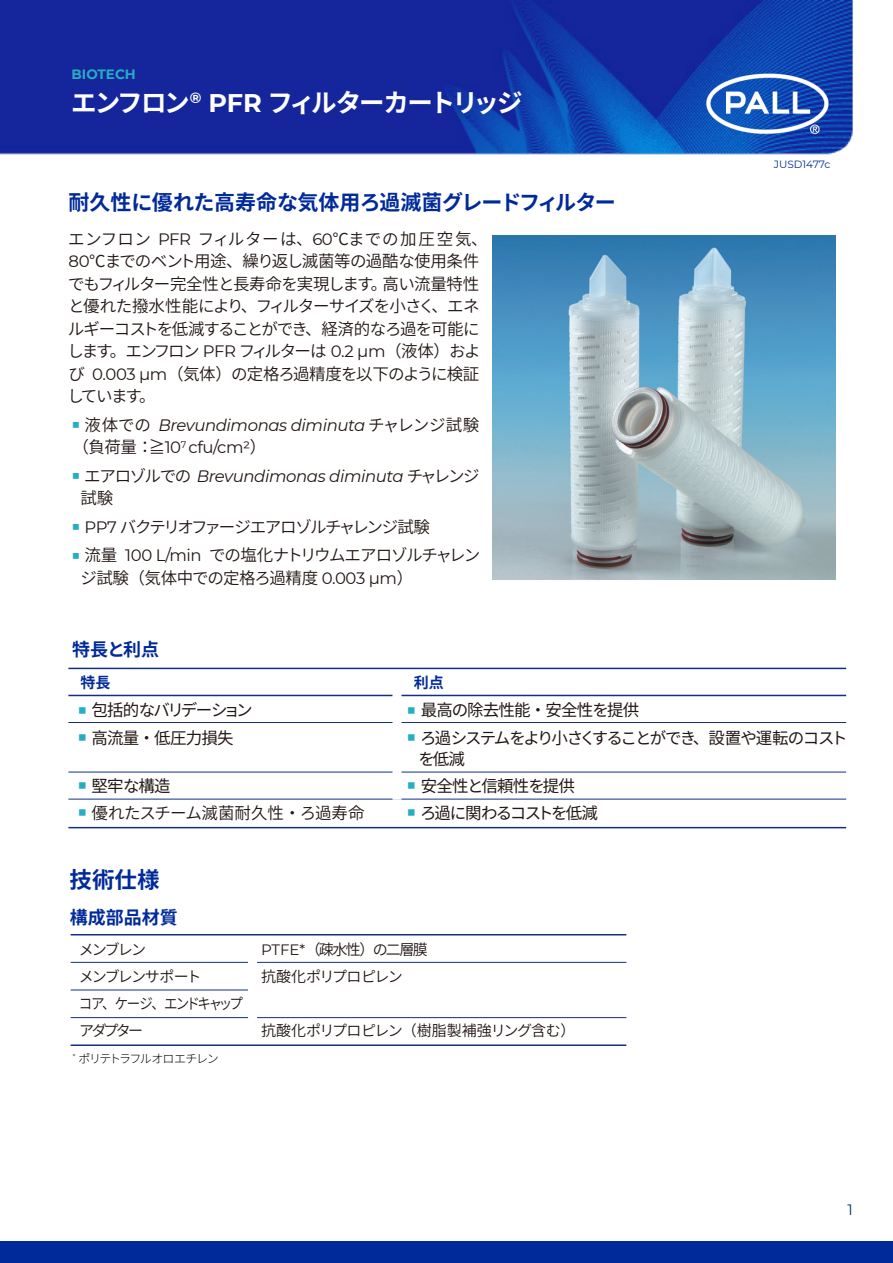
<style>
.page{position:relative;width:893px;height:1263px;background:#fff}
.page>*{position:absolute;margin:0;border:0;box-sizing:border-box;transform-origin:0 0}
.t1{font:700 25.5px "Source Han Sans JP";letter-spacing:-.09em;color:#fff}
.t2{font:700 22.5px "Source Han Sans JP";color:#002a9a}
.t3{font:700 21px "Source Han Sans JP";letter-spacing:-.02em;color:#002a9a}
.t4{font:700 18px "Source Han Sans JP";color:#002a9a}
.t5{font:16.5px/22.5px "Source Han Sans";letter-spacing:-.06em;color:#221714}
.t6{font:italic 16.5px/22.5px "Montserrat";letter-spacing:-.025em;color:#221714}
.t7{font:16.5px "Source Han Sans JP";letter-spacing:-.05em;color:#221714}
.t8{font:16.5px/21px "Source Han Sans JP";letter-spacing:-.11em;color:#221714}
.t9{font:16.5px "Source Han Sans";letter-spacing:-.1em;color:#221714}
.t10{font:16.5px "Source Han Sans";letter-spacing:-.015em;color:#221714}
.t11{font:16.5px "Source Han Sans JP";letter-spacing:-.1em;color:#221714}
.t12{font:16.5px "Source Han Sans JP";letter-spacing:-.095em;color:#221714}
.t13{font:16.5px "Source Han Sans JP";letter-spacing:-.07em;color:#221714}
.t14{font:15px/27px "Source Han Sans JP";letter-spacing:-.125em;color:#221714}
.t15{font:15px/27px "Source Han Sans";letter-spacing:-.1em;color:#221714}
.t16{font:15px "Source Han Sans";letter-spacing:-.035em;color:#221714}
.t17{font:700 15px "Source Han Sans JP";color:#002a9a}
.t18{font:15px "Montserrat";color:#003a58}
.t19{font:700 13.5px "Montserrat";color:#27adc2}
.t20{font:300 12px "Source Han Sans";letter-spacing:-.115em;color:#000}
.t21{font:10.5px "Montserrat";color:#002a9a}
.s1{font-family:"Montserrat"}
.s2{font-style:normal;font-size:15px;color:#27adc2}
.s3{font-family:"Source Han Sans";font-style:normal}
.s4{font-style:normal}
.s5{font-family:"Montserrat";font-size:15px;color:#27adc2}
.s6{font-family:"Montserrat";color:#27adc2}
</style>
<div class="page">
<img style="left:0;top:0;width:853px;height:1046px">
<div style="left:0;top:1241px;width:893px;height:22px;background:#002a9a"></div>
<img style="left:700px;top:56px;width:134px;height:101px">
<hr style="left:68px;top:668px;width:778px;height:1px;background:#142e86">
<hr style="left:68px;top:695px;width:778px;height:1px;background:#142e86">
<hr style="left:68px;top:722px;width:778px;height:1px;background:#142e86">
<hr style="left:68px;top:772px;width:778px;height:1px;background:#142e86">
<hr style="left:68px;top:827px;width:778px;height:1px;background:#142e86">
<hr style="left:68px;top:799px;width:778px;height:1px;background:#142e86">
<div style="left:392px;top:685px;width:9px;height:115px;background:#fff"></div>
<hr style="left:71px;top:934px;width:555px;height:1px;background:#142e86">
<hr style="left:71px;top:962px;width:555px;height:1px;background:#142e86">
<hr style="left:71px;top:990px;width:185px;height:1px;background:#142e86">
<hr style="left:71px;top:1044px;width:555px;height:2px;background:#142e86">
<hr style="left:71px;top:1017px;width:555px;height:1px;background:#142e86">
<div style="left:248px;top:940px;width:9px;height:91px;background:#fff"></div>
<img style="left:492px;top:236px;width:344px;height:343px">
<p class="t19" style="left:72px;top:64px;width:66px">BIOTECH</p>
<h1 class="t1" style="left:71px;top:88px;width:453px">エンフロン<sup>®</sup> <span class="s1">PFR</span> フィルターカートリッジ</h1>
<p class="t3" style="left:69px;top:190px;width:549px">耐久性に優れた高寿命な気体用ろ過滅菌グレードフィルター</p>
<p class="t5" style="left:67px;top:228px;width:422px">エンフロン <span class="s1">PFR</span> フィルターは、<span class="s1">60</span>℃までの加圧空気、<br><span class="s1">80</span>℃までのベント用途、繰り返し滅菌等の過酷な使用条件でもフィルター完全性と長寿命を実現します。高い流量特性と優れた撥水性能により、フィルターサイズを小さく、エネルギーコストを低減することができ、経済的なろ過を可能にします。エンフロン <span class="s1">PFR</span> フィルターは <span class="s1">0.2 µm</span>（液体）および <span class="s1">0.003 µm</span>（気体）の定格ろ過精度を以下のように検証しています。</p>
<p class="t6" style="left:72px;top:413px;width:409px"><span class="s2">■</span> <span class="s3">液体での</span> Brevundimonas diminuta <span class="s3">チャレンジ試験（負荷量：≧</span><span class="s4">10</span><sup>7</sup> <span class="s4">cfu/cm2</span><span class="s3">）</span></p>
<p class="t6" style="left:72px;top:464px;width:410px"><span class="s2">■</span> <span class="s3">エアロゾルでの</span> Brevundimonas diminuta <span class="s3">チャレンジ</span></p>
<p class="t5" style="left:81px;top:487px;width:34px">試験</p>
<p class="t9" style="left:72px;top:517px;width:360px"><span class="s5">■</span> <span class="s1">PP7</span> バクテリオファージエアロゾルチャレンジ試験</p>
<p class="t5" style="left:81px;top:544px;width:401px;text-indent:-9px"><span class="s5">■</span> 流量 <span class="s1">100 L/min</span> での塩化ナトリウムエアロゾルチャレンジ試験（気体中での定格ろ過精度 <span class="s1">0.003 µm</span>）</p>
<p class="t4" style="left:72px;top:640px;width:89px">特長と利点</p>
<p class="t17" style="left:81px;top:674px;width:31px">特長</p>
<p class="t17" style="left:414px;top:674px;width:31px">利点</p>
<p class="t21" style="left:774px;top:157px;width:58px">JUSD1477c</p>
<p class="t12" style="left:77px;top:701px;width:177px"><span class="s6">■</span> 包括的なバリデーション</p>
<p class="t7" style="left:77px;top:728px;width:158px"><span class="s6">■</span> 高流量・低圧力損失</p>
<p class="t13" style="left:77px;top:776px;width:95px"><span class="s6">■</span> 堅牢な構造</p>
<p class="t10" style="left:77px;top:803px;width:289px"><span class="s6">■</span> 優れたスチーム滅菌耐久性・ろ過寿命</p>
<h2 class="t2" style="left:70px;top:867px;width:91px">技術仕様</h2>
<p class="t4" style="left:70px;top:907px;width:109px">構成部品材質</p>
<p class="t7" style="left:407px;top:701px;width:234px"><span class="s6">■</span> 最高の除去性能・安全性を提供</p>
<p class="t8" style="left:418px;top:727px;width:431px;text-indent:-12px"><span class="s6">■</span> ろ過システムをより小さくすることができ、設置や運転のコストを低減</p>
<p class="t7" style="left:407px;top:776px;width:170px"><span class="s6">■</span> 安全性と信頼性を提供</p>
<p class="t11" style="left:407px;top:803px;width:193px"><span class="s6">■</span> ろ過に関わるコストを低減</p>
<p class="t14" style="left:79px;top:936px;width:166px">メンブレン<br>メンブレンサポート<br>コア、ケージ、エンドキャップアダプター</p>
<p class="t15" style="left:261px;top:936px;width:168px"><span class="s1">PTFE*</span>（疎水性）の二層膜抗酸化ポリプロピレン</p>
<p class="t16" style="left:261px;top:1022px;width:316px">抗酸化ポリプロピレン（樹脂製補強リング含む）</p>
<p class="t20" style="left:73px;top:1051px;width:147px"><sup>*</sup> ポリテトラフルオロエチレン</p>
<p class="t18" style="left:847px;top:1199px;width:7px">1</p>
</div>
